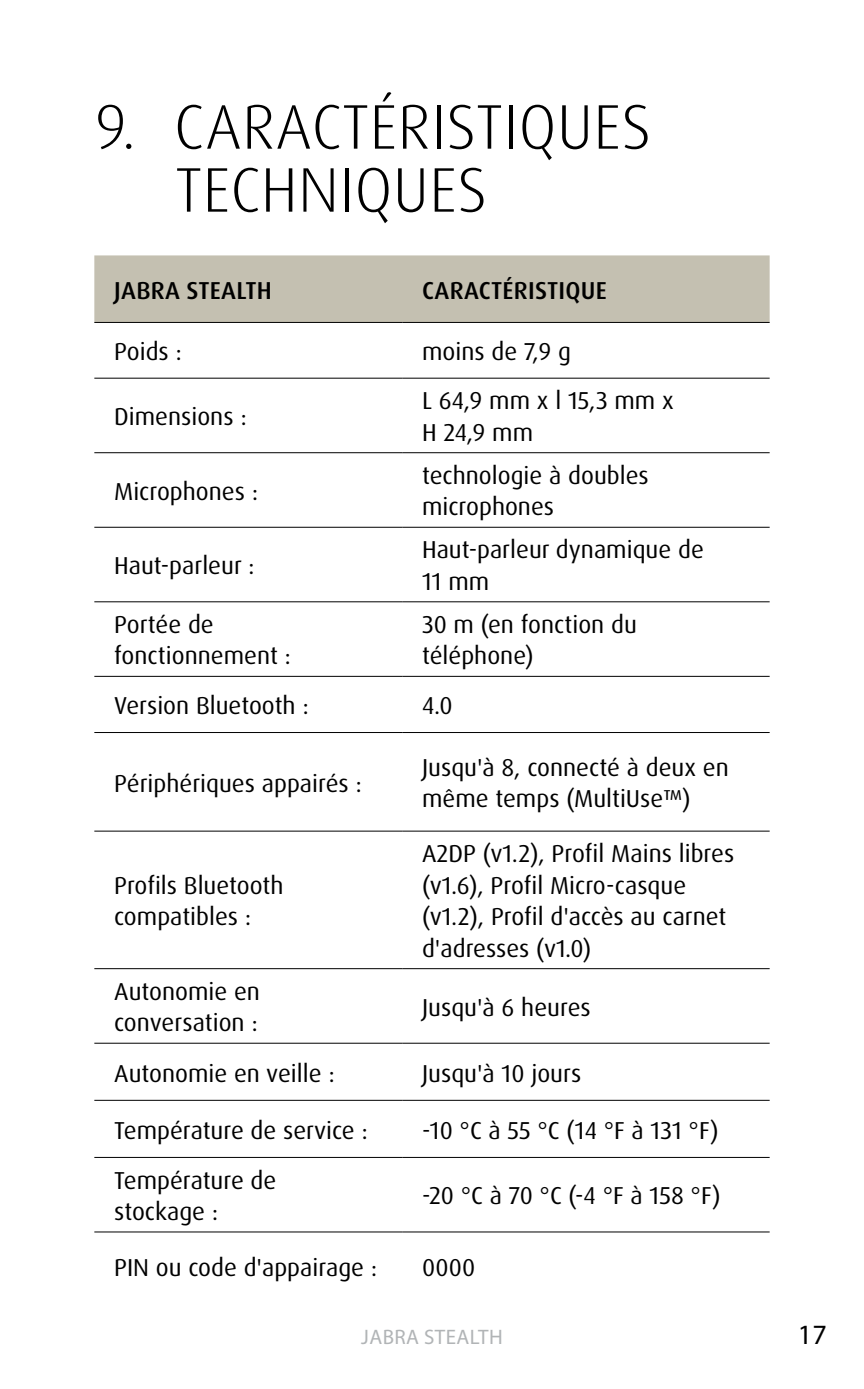
<style>
.page{position:relative;width:864px;height:1389px;background:#fff}
.page>*{position:absolute;margin:0;border:0;box-sizing:border-box;transform-origin:0 0}
.t1{font:300 63px/63px "Dax Pro";letter-spacing:.01em;color:#000}
.t2{font:28px "Myriad Pro";color:#000}
.t3{font:24.5px/31.5px "Dax Pro";color:#000}
.t4{font:500 24.5px "Dax Pro";letter-spacing:.01em;color:#000}
.t5{font:21px "Myriad Pro";letter-spacing:.02em;color:#b1b4b6}
</style>
<div class="page">
<div style="left:94px;top:255px;width:675px;height:67px;background:#c4c0b1"></div>
<svg style="left:94px;top:377px;width:675px;height:780px"></svg>
<hr style="left:94px;top:1100px;width:308px;height:1px;background:#000">
<hr style="left:402px;top:1100px;width:367px;height:1px;background:#000">
<hr style="left:94px;top:968px;width:308px;height:1px;background:#000">
<hr style="left:402px;top:968px;width:367px;height:1px;background:#000">
<hr style="left:94px;top:1043px;width:308px;height:1px;background:#000">
<hr style="left:402px;top:1043px;width:367px;height:1px;background:#000">
<hr style="left:94px;top:831px;width:308px;height:1px;background:#000">
<hr style="left:402px;top:831px;width:367px;height:1px;background:#000">
<hr style="left:94px;top:732px;width:308px;height:1px;background:#000">
<hr style="left:402px;top:732px;width:367px;height:1px;background:#000">
<hr style="left:94px;top:676px;width:308px;height:1px;background:#000">
<hr style="left:402px;top:676px;width:367px;height:1px;background:#000">
<hr style="left:94px;top:601px;width:308px;height:1px;background:#000">
<hr style="left:402px;top:601px;width:367px;height:1px;background:#000">
<hr style="left:94px;top:527px;width:308px;height:1px;background:#000">
<hr style="left:402px;top:527px;width:367px;height:1px;background:#000">
<hr style="left:94px;top:452px;width:308px;height:1px;background:#000">
<hr style="left:402px;top:452px;width:367px;height:1px;background:#000">
<hr style="left:94px;top:378px;width:308px;height:1px;background:#000">
<hr style="left:402px;top:378px;width:367px;height:1px;background:#000">
<hr style="left:94px;top:322px;width:308px;height:1px;background:#000">
<hr style="left:402px;top:322px;width:367px;height:1px;background:#000">
<hr style="left:94px;top:1231px;width:308px;height:2px;background:#000">
<hr style="left:402px;top:1231px;width:367px;height:2px;background:#000">
<hr style="left:94px;top:1157px;width:308px;height:1px;background:#000">
<hr style="left:402px;top:1157px;width:367px;height:1px;background:#000">
<h1 class="t1" style="left:175px;top:95px;width:477px;text-indent:-81px">9. CARACTÉRISTIQUES<br>TECHNIQUES</h1>
<p class="t4" style="left:114px;top:274px;width:159px">JABRA STEALTH</p>
<p class="t4" style="left:422px;top:274px;width:186px">CARACTÉRISTIQUE</p>
<p class="t3" style="left:114px;top:336px;width:69px">Poids :</p>
<p class="t3" style="left:422px;top:336px;width:150px">moins de 7,9 g</p>
<p class="t3" style="left:114px;top:401px;width:134px">Dimensions :</p>
<p class="t3" style="left:114px;top:475px;width:145px">Microphones :</p>
<p class="t3" style="left:114px;top:550px;width:142px">Haut-parleur :</p>
<p class="t3" style="left:422px;top:385px;width:253px">L 64,9 mm x l 15,3 mm x<br>H 24,9 mm</p>
<p class="t3" style="left:422px;top:460px;width:228px">technologie à doubles microphones</p>
<p class="t3" style="left:422px;top:534px;width:283px">Haut-parleur dynamique de<br>11 mm</p>
<p class="t3" style="left:114px;top:609px;width:178px">Portée de fonctionnement :</p>
<p class="t3" style="left:422px;top:609px;width:216px">30 m (en fonction du téléphone)</p>
<p class="t3" style="left:114px;top:690px;width:196px">Version Bluetooth :</p>
<p class="t3" style="left:422px;top:690px;width:32px">4.0</p>
<p class="t3" style="left:114px;top:767px;width:249px">Périphériques appairés :</p>
<p class="t3" style="left:114px;top:870px;width:171px">Profils Bluetooth compatibles :</p>
<p class="t3" style="left:114px;top:976px;width:147px">Autonomie en conversation :</p>
<p class="t3" style="left:422px;top:752px;width:308px">Jusqu'à 8, connecté à deux en même temps (MultiUse™)</p>
<p class="t3" style="left:422px;top:838px;width:313px">A2DP (v1.2), Profil Mains libres (v1.6), Profil Micro-casque (v1.2), Profil d'accès au carnet d'adresses (v1.0)</p>
<p class="t3" style="left:422px;top:992px;width:170px">Jusqu'à 6 heures</p>
<p class="t3" style="left:114px;top:1057px;width:222px">Autonomie en veille :</p>
<p class="t3" style="left:422px;top:1057px;width:161px">Jusqu'à 10 jours</p>
<p class="t3" style="left:114px;top:1114px;width:255px">Température de service :</p>
<p class="t3" style="left:422px;top:1114px;width:298px">-10 °C à 55 °C (14 °F à 131 °F)</p>
<p class="t3" style="left:114px;top:1165px;width:164px">Température de stockage :</p>
<p class="t3" style="left:422px;top:1180px;width:300px">-20 °C à 70 °C (-4 °F à 158 °F)</p>
<p class="t3" style="left:114px;top:1252px;width:264px">PIN ou code d'appairage :</p>
<p class="t3" style="left:422px;top:1252px;width:55px">0000</p>
<p class="t5" style="left:361px;top:1324px;width:143px">JABRA STEALTH</p>
<p class="t2" style="left:797px;top:1317px;width:30px">17</p>
</div>
